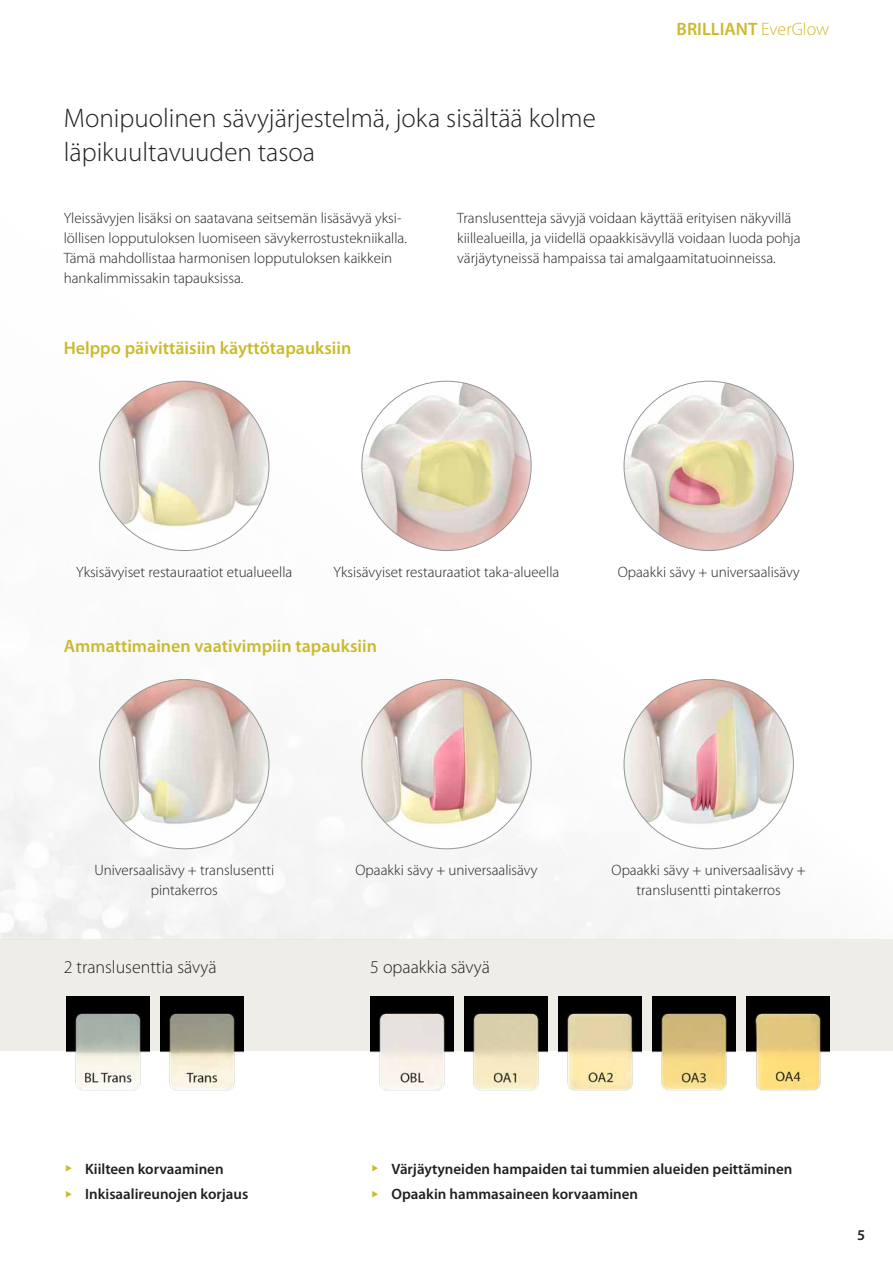
<style>
.page{position:relative;width:893px;height:1263px;background:#fff}
.page>*{position:absolute;margin:0;border:0;box-sizing:border-box;transform-origin:0 0}
.t1{font:300 27px/34.5px "Myriad Pro";color:#231f20}
.t2{font:600 18px "Myriad Pro";color:#cbba2d}
.t3{font:300 18px "Myriad Pro";color:#231f20}
.t4{font:300 15px/20.2px "Myriad Pro";color:#231f20}
.t5{font:600 15px/25.2px "Myriad Pro";color:#231f20}
.s1{font-weight:300}
</style>
<div class="page">
<img style="left:0;top:380px;width:794px;height:559px">
<div style="left:0;top:939px;width:893px;height:112px;background:#eeede7"></div>
<img style="left:67px;top:996px;width:82px;height:95px">
<img style="left:464px;top:996px;width:83px;height:95px">
<img style="left:161px;top:996px;width:82px;height:95px">
<img style="left:558px;top:996px;width:83px;height:95px">
<img style="left:652px;top:996px;width:83px;height:95px">
<img style="left:370px;top:996px;width:83px;height:95px">
<img style="left:746px;top:996px;width:83px;height:95px">
<img style="left:100px;top:381px;width:169px;height:169px;border-radius:85px">
<img style="left:362px;top:381px;width:169px;height:169px;border-radius:85px">
<img style="left:624px;top:381px;width:169px;height:169px;border-radius:85px">
<img style="left:100px;top:679px;width:169px;height:170px;border-radius:85px">
<img style="left:362px;top:679px;width:169px;height:170px;border-radius:85px">
<img style="left:624px;top:679px;width:169px;height:170px;border-radius:85px">
<h1 class="t1" style="left:64px;top:100px;width:533px">Monipuolinen sävyjärjestelmä, joka sisältää kolme läpikuultavuuden tasoa</h1>
<p class="t2" style="left:677px;top:17px;width:154px">BRILLIANT <span class="s1">EverGlow</span></p>
<p class="t4" style="left:64px;top:207px;width:345px">Yleissävyjen lisäksi on saatavana seitsemän lisäsävyä yksi&shy;löllisen lopputuloksen luomiseen sävykerrostustekniikalla.<br>Tämä mahdollistaa harmonisen lopputuloksen kaikkein hankalimmissakin tapauksissa.</p>
<p class="t4" style="left:457px;top:207px;width:345px">Translusentteja sävyjä voidaan käyttää erityisen näkyvillä kiillealueilla, ja viidellä opaakkisävyllä voidaan luoda pohja värjäytyneissä hampaissa tai amalgaamitatuoinneissa.</p>
<p class="t2" style="left:64px;top:336px;width:289px">Helppo päivittäisiin käyttötapauksiin</p>
<p class="t4" style="left:76px;top:561px;width:218px">Yksisävyiset restauraatiot etualueella</p>
<p class="t4" style="left:334px;top:561px;width:227px">Yksisävyiset restauraatiot taka-alueella</p>
<p class="t2" style="left:64px;top:634px;width:315px">Ammattimainen vaativimpiin tapauksiin</p>
<p class="t4" style="left:618px;top:561px;width:183px">Opaakki sävy + universaalisävy</p>
<p class="t4" style="left:94px;top:859px;width:181px;text-align:center">Universaalisävy + translusentti pintakerros</p>
<p class="t4" style="left:612px;top:859px;width:196px;text-align:center">Opaakki sävy + universaalisävy + translusentti pintakerros</p>
<p class="t4" style="left:355px;top:859px;width:183px">Opaakki sävy + universaalisävy</p>
<p class="t3" style="left:64px;top:956px;width:154px">2 translusenttia sävyä</p>
<p class="t3" style="left:370px;top:956px;width:121px">5 opaakkia sävyä</p>
<p class="t5" style="left:85px;top:1156px;width:165px">Kiilteen korvaaminen<br>Inkisaalireunojen korjaus</p>
<p class="t5" style="left:392px;top:1156px;width:402px">Värjäytyneiden hampaiden tai tummien alueiden peittäminen<br>Opaakin hammasaineen korvaaminen</p>
<p class="t5" style="left:857px;top:1221px;width:10px">5</p>
</div>
